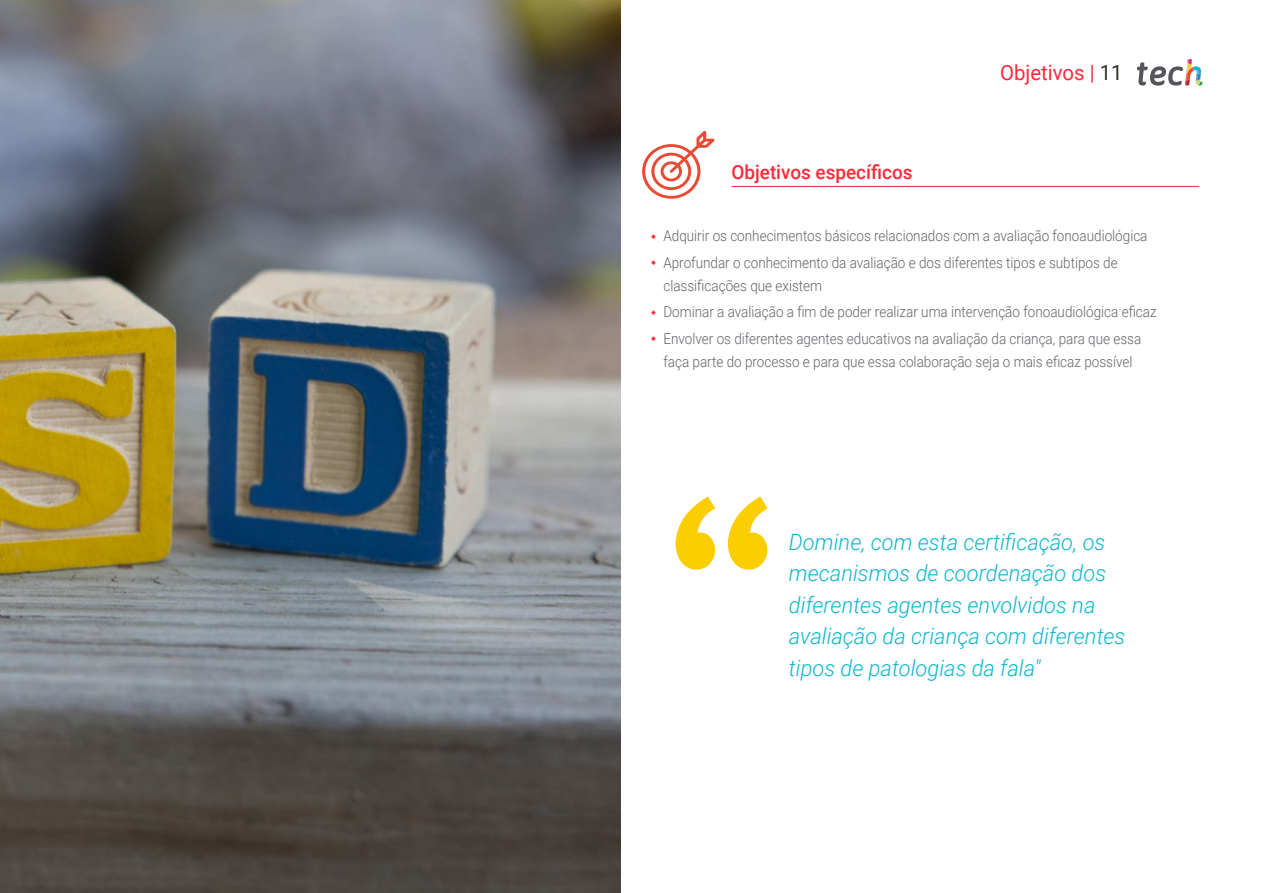
<style>
.page{position:relative;width:1263px;height:893px;background:#fff}
.page>*{position:absolute;margin:0;border:0;box-sizing:border-box;transform-origin:0 0}
.t1{font:italic 300 22.5px/31.5px "Roboto";color:#0fb6cf}
.t2{font:21px "Roboto";color:#ff293a}
.t3{font:500 19.5px "Roboto";color:#ff293a}
.t4{font:300 15px/26.7px "Roboto";color:#61646a;scale:.9 1}
.s1{color:#312e20}
</style>
<div class="page">
<svg style="left:675px;top:496px;width:93px;height:74px"></svg>
<img style="left:0;top:0;width:621px;height:893px">
<hr style="left:731px;top:186px;width:468px;height:1px;background:#ff293a">
<svg style="left:642px;top:131px;width:72px;height:68px"></svg>
<svg style="left:1137px;top:59px;width:65px;height:27px"></svg>
<h3 class="t3" style="left:731px;top:159px;width:183px">Objetivos específicos</h3>
<h2 class="t2" style="left:1000px;top:57px;width:124px">Objetivos | <span class="s1">11</span></h2>
<p class="t4" style="left:663px;top:222px;width:539px">Adquirir os conhecimentos básicos relacionados com a avaliação fonoaudiológica<br>Aprofundar o conhecimento da avaliação e dos diferentes tipos e subtipos de</p>
<p class="t4" style="left:663px;top:271px;width:550px">classificações que existem<br>Dominar a avaliação a fim de poder realizar uma intervenção fonoaudiológica eficaz<br>Envolver os diferentes agentes educativos na avaliação da criança, para que essa</p>
<p class="t4" style="left:663px;top:347px;width:523px">faça parte do processo e para que essa colaboração seja o mais eficaz possível</p>
<h1 class="t1" style="left:789px;top:525px;width:338px">Domine, com esta certificação, os mecanismos de coordenação dos diferentes agentes envolvidos na avaliação da criança com diferentes tipos de patologias da fala"</h1>
</div>
